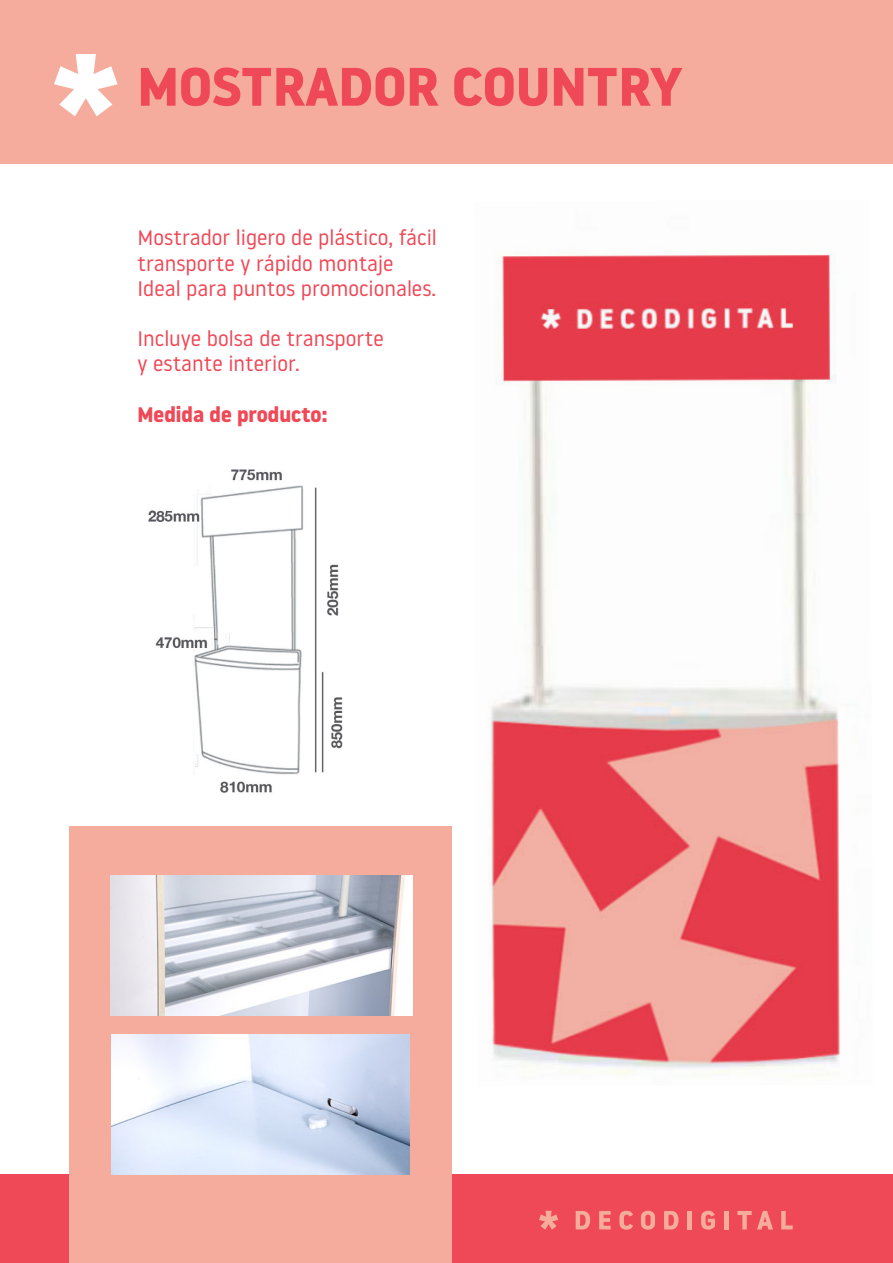
<style>
.page{position:relative;width:893px;height:1263px;background:#fff}
.page>*{position:absolute;margin:0;border:0;box-sizing:border-box;transform-origin:0 0}
.t1{font:700 54px "Noway";color:#ef4856}
.t2{font:21px/25.2px "Noway";color:#ef4856}
.t3{font:700 21px "Noway";color:#ef4856}
</style>
<div class="page">
<img style="left:148px;top:469px;width:195px;height:324px">
<div style="left:0;top:1174px;width:893px;height:89px;background:#ef4856"></div>
<div style="left:69px;top:826px;width:382px;height:437px;background:#f5ac9d"></div>
<div style="left:0;top:0;width:893px;height:163px;background:#f5ac9d"></div>
<svg style="left:54px;top:54px;width:64px;height:62px"></svg>
<img style="left:111px;top:876px;width:301px;height:139px">
<img style="left:111px;top:1034px;width:299px;height:140px">
<svg style="left:539px;top:1211px;width:19px;height:19px"></svg>
<svg style="left:576px;top:1211px;width:14px;height:18px"></svg>
<svg style="left:599px;top:1211px;width:12px;height:18px"></svg>
<svg style="left:619px;top:1211px;width:14px;height:19px"></svg>
<svg style="left:641px;top:1211px;width:14px;height:19px"></svg>
<svg style="left:664px;top:1211px;width:15px;height:18px"></svg>
<hr style="left:688px;top:1211px;width:4px;height:18px;background:#f5ac9d">
<svg style="left:701px;top:1211px;width:14px;height:19px"></svg>
<div style="left:724px;top:1211px;width:5px;height:18px;background:#f5ac9d"></div>
<svg style="left:737px;top:1211px;width:36px;height:18px"></svg>
<svg style="left:781px;top:1211px;width:12px;height:18px"></svg>
<img style="left:488px;top:254px;width:352px;height:823px">
<p class="t1" style="left:137px;top:55px;width:547px">MOSTRADOR COUNTRY</p>
<p class="t2" style="left:137px;top:225px;width:301px">Mostrador ligero de plástico, fácil transporte y rápido montaje</p>
<p class="t2" style="left:137px;top:275px;width:300px">Ideal para puntos promocionales.</p>
<p class="t2" style="left:137px;top:325px;width:248px">Incluye bolsa de transporte</p>
<p class="t2" style="left:137px;top:351px;width:164px">y estante interior.</p>
<p class="t3" style="left:137px;top:402px;width:191px">Medida de producto:</p>
</div>
